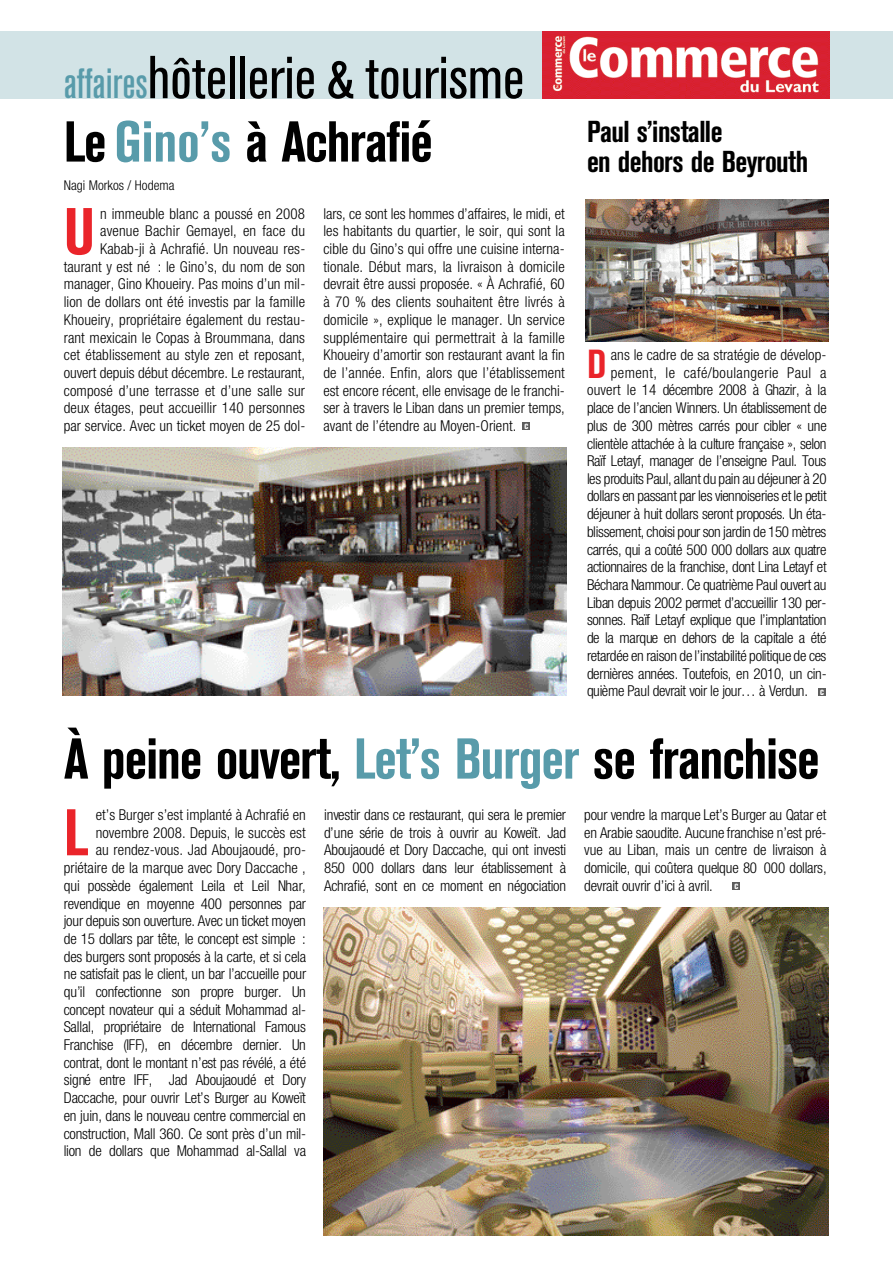
<style>
.page{position:relative;width:893px;height:1263px;background:#fff}
.page>*{position:absolute;margin:0;border:0;box-sizing:border-box;transform-origin:0 0}
.t1{font:700 condensed 65.25px "Akzidenz Grotesk BE";color:#ea242a}
.t2{font:condensed 60px "Akzidenz Grotesk BE";letter-spacing:.005em;color:#000}
.t3{font:700 condensed 57px "Akzidenz Grotesk BE";letter-spacing:-.02em;color:#000}
.t4{font:700 condensed 40.2px "Akzidenz Grotesk BE";color:#ea242a}
.t5{font:700 condensed 30px/29.8px "Akzidenz Grotesk BE";letter-spacing:-.02em;color:#000}
.t6{font:300 condensed 15px/17.7px "Helvetica Neue";color:#000;text-align:justify}
.t7{font:300 condensed 15px "Helvetica Neue";letter-spacing:-.02em;color:#000}
.t8{font:300 condensed 15px "Helvetica Neue";letter-spacing:-.025em;color:#000}
.t9{font:300 condensed 15px "Helvetica Neue";letter-spacing:.03em;color:#000}
.t10{font:300 condensed 13.5px "Helvetica Neue";color:#000}
.t11{font:800 condensed 7.5px "Akzidenz Grotesk BE";color:#fff}
.s1{font-weight:500;font-size:42px;color:#589baa}
.s2{color:#589baa}
</style>
<div class="page">
<div style="left:0;top:31px;width:892px;height:68px;background:#d2e3e6"></div>
<img style="left:324px;top:908px;width:504px;height:327px">
<img style="left:62px;top:448px;width:504px;height:247px">
<img style="left:585px;top:200px;width:243px;height:142px">
<div style="left:522px;top:423px;width:8px;height:7px;background:#5e5e5e"></div>
<div style="left:818px;top:688px;width:7px;height:8px;background:#5e5e5e"></div>
<div style="left:732px;top:882px;width:8px;height:8px;background:#5e5e5e"></div>
<img style="left:542px;top:32px;width:287px;height:67px">
<h2 class="t2" style="left:64px;top:56px;width:462px"><span class="s1">affaires</span>h ô te lle rie &amp; to u rism e</h2>
<h3 class="t3" style="left:64px;top:121px;width:370px">Le <span class="s2">G in o ’s</span> à Achrafié</h3>
<p class="t10" style="left:64px;top:180px;width:112px">Nagi Morkos / Hodema</p>
<p class="t6" style="left:64px;top:206px;width:243px;text-align:right">n immeuble blanc a poussé en 2008 avenue Bachir Gemayel, en face du Kabab-ji à Achrafié. Un nouveau res&shy;taurant y est né : le Gino’s, du nom de son manager, Gino Khoueiry. Pas moins d’un mil&shy;lion de dollars ont été investis par la famille Khoueiry, propriétaire également du restau&shy;rant mexicain le Copas à Broummana, dans cet établissement au style zen et reposant, ouvert depuis début décembre. Le restaurant, composé d’une terrasse et d’une salle sur deux étages, peut accueillir 140 personnes par service. Avec un ticket moyen de 25 dol-</p>
<p class="t6" style="left:323px;top:206px;width:243px">lars, ce sont les hommes d’affaires, le midi, et les habitants du quartier, le soir, qui sont la cible du Gino’s qui offre une cuisine interna&shy;tionale. Début mars, la livraison à domicile devrait être aussi proposée. « À Achrafié, 60 à 70 % des clients souhaitent être livrés à domicile », explique le manager. Un service supplémentaire qui permettrait à la famille Khoueiry d’amortir son restaurant avant la fin de l’année. Enfin, alors que l’établissement est encore récent, elle envisage de le franchi&shy;ser à travers le Liban dans un premier temps, avant de l’étendre au Moyen-Orient.</p>
<h1 class="t1" style="left:64px;top:208px;width:33px">U</h1>
<p class="t11" style="left:524px;top:424px;width:5px">C</p>
<h3 class="t5" style="left:587px;top:120px;width:222px">Paul s’installe<br>en dehors de Beyrouth</h3>
<h3 class="t4" style="left:587px;top:349px;width:21px">D</h3>
<p class="t6" style="left:611px;top:347px;width:217px">ans le cadre de sa stratégie de dévelop-</p>
<p class="t9" style="left:611px;top:367px;width:217px">pement, le café/boulangerie Paul a</p>
<p class="t7" style="left:587px;top:385px;width:241px">ouvert le 14 décembre 2008 à Ghazir, à la</p>
<p class="t7" style="left:587px;top:402px;width:241px">place de l’ancien Winners. Un établissement de</p>
<p class="t7" style="left:587px;top:420px;width:241px">plus de 300 mètres carrés pour cibler « une</p>
<p class="t8" style="left:587px;top:438px;width:241px">clientèle attachée à la culture française », selon</p>
<p class="t7" style="left:587px;top:455px;width:241px">Raïf Letayf, manager de l’enseigne Paul. Tous</p>
<p class="t7" style="left:587px;top:473px;width:241px">les produits Paul, allant du pain au déjeuner à 20</p>
<p class="t7" style="left:587px;top:491px;width:241px">dollars en passant par les viennoiseries et le petit</p>
<p class="t7" style="left:587px;top:508px;width:241px">déjeuner à huit dollars seront proposés. Un éta-</p>
<p class="t8" style="left:587px;top:526px;width:241px">blissement, choisi pour son jardin de 150 mètres</p>
<p class="t8" style="left:587px;top:544px;width:241px">carrés, qui a coûté 500 000 dollars aux quatre</p>
<p class="t7" style="left:587px;top:562px;width:241px">actionnaires de la franchise, dont Lina Letayf et</p>
<p class="t8" style="left:587px;top:579px;width:241px">Béchara Nammour. Ce quatrième Paul ouvert au</p>
<p class="t8" style="left:587px;top:597px;width:241px">Liban depuis 2002 permet d’accueillir 130 per-</p>
<p class="t7" style="left:587px;top:615px;width:241px">sonnes. Raïf Letayf explique que l’implantation</p>
<p class="t7" style="left:587px;top:633px;width:241px">de la marque en dehors de la capitale a été</p>
<p class="t7" style="left:587px;top:650px;width:241px">retardée en raison de l’instabilité politique de ces</p>
<p class="t8" style="left:587px;top:668px;width:241px">dernières années. Toutefois, en 2010, un cin-</p>
<p class="t7" style="left:587px;top:685px;width:222px">quième Paul devrait voir le jour… à Verdun.</p>
<p class="t11" style="left:820px;top:689px;width:5px">C</p>
<h3 class="t3" style="left:64px;top:738px;width:757px">À peine ouvert, <span class="s2">Let’s Burger</span> se franchise</h3>
<h1 class="t1" style="left:64px;top:809px;width:26px">L</h1>
<p class="t6" style="left:64px;top:807px;width:244px;text-align:right">et’s Burger s’est implanté à Achrafié en novembre 2008. Depuis, le succès est<br>au rendez-vous. Jad Aboujaoudé, pro&shy;priétaire de la marque avec Dory Daccache , qui possède également Leila et Leil Nhar, revendique en moyenne 400 personnes par jour depuis son ouverture. Avec un ticket moyen de 15 dollars par tête, le concept est simple : des burgers sont proposés à la carte, et si cela ne satisfait pas le client, un bar l’accueille pour qu’il confectionne son propre burger. Un concept novateur qui a séduit Mohammad al-Sallal, propriétaire de International Famous Franchise (IFF), en décembre dernier. Un contrat, dont le montant n’est pas révélé, a été signé entre IFF, Jad Aboujaoudé et Dory Daccache, pour ouvrir Let’s Burger au Koweït en juin, dans le nouveau centre commercial en construction, Mall 360. Ce sont près d’un mil&shy;lion de dollars que Mohammad al-Sallal va</p>
<p class="t6" style="left:324px;top:807px;width:244px">investir dans ce restaurant, qui sera le premier d’une série de trois à ouvrir au Koweït. Jad Aboujaoudé et Dory Daccache, qui ont investi 850 000 dollars dans leur établissement à Achrafié, sont en ce moment en négociation</p>
<p class="t6" style="left:584px;top:807px;width:244px">pour vendre la marque Let’s Burger au Qatar et en Arabie saoudite. Aucune franchise n’est pré&shy;vue au Liban, mais un centre de livraison à domicile, qui coûtera quelque 80 000 dollars, devrait ouvrir d’ici à avril.</p>
<p class="t11" style="left:734px;top:883px;width:5px">C</p>
</div>
